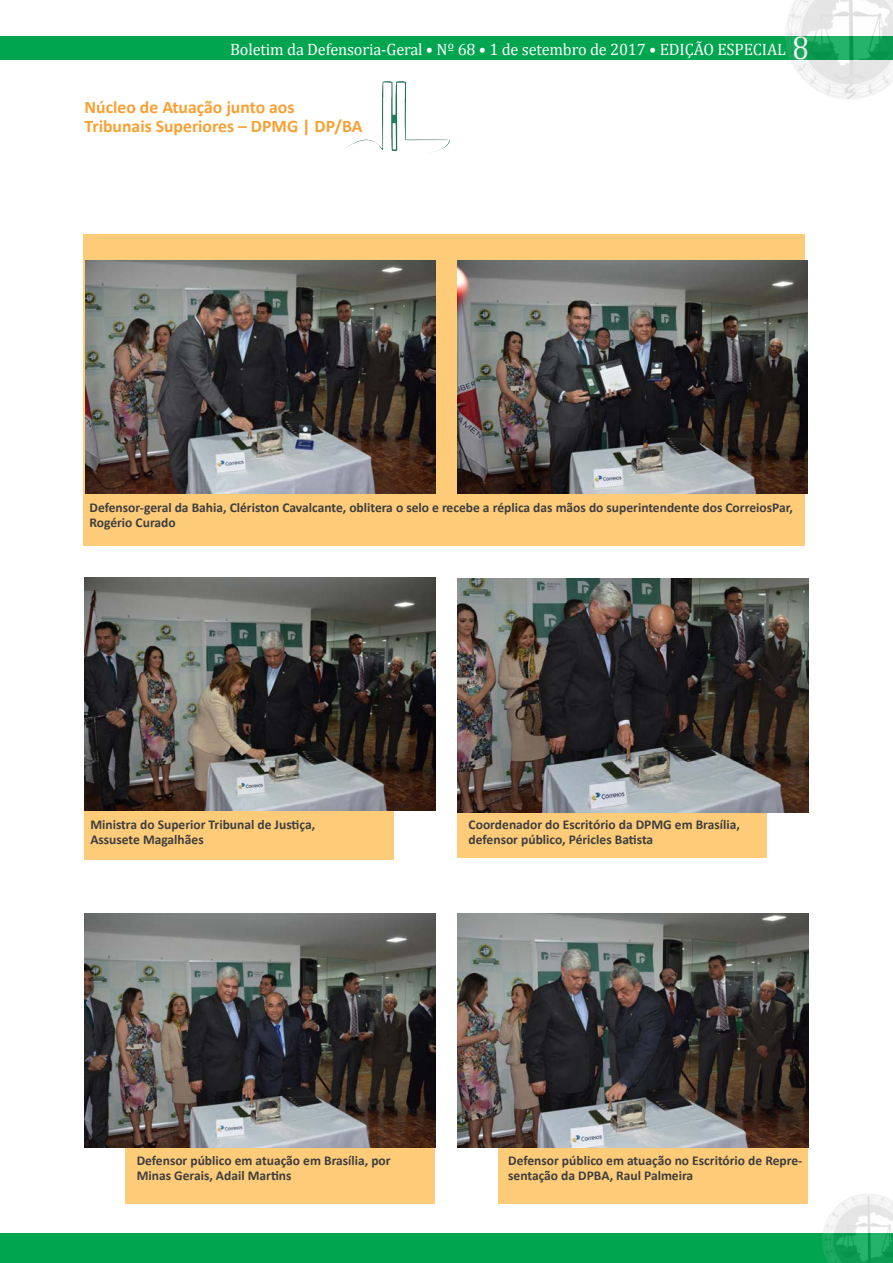
<style>
.page{position:relative;width:893px;height:1263px;background:#fff}
.page>*{position:absolute;margin:0;border:0;box-sizing:border-box;transform-origin:0 0}
.t1{font:700 17.7px/19px "Calibri";color:#f9a032}
.t2{font:16.5px "Cambria";letter-spacing:-.01em;color:#fff}
.Texto-legenda{font:700 13.5px/15px "Calibri";color:#3e3e3f}
.s1{font-size:33px}
</style>
<div class="page">
<div style="left:0;top:36px;width:893px;height:24px;background:#00a54f"></div>
<div style="left:0;top:1234px;width:893px;height:29px;background:#00a54f"></div>
<img style="left:823px;top:1194px;width:70px;height:69px">
<img style="left:786px;top:0;width:107px;height:99px">
<img style="left:344px;top:81px;width:106px;height:71px">
<div style="left:125px;top:975px;width:310px;height:228px;background:#fecc79"></div>
<div style="left:498px;top:975px;width:310px;height:228px;background:#fecc79"></div>
<div style="left:457px;top:629px;width:310px;height:229px;background:#fecc79"></div>
<div style="left:84px;top:631px;width:310px;height:229px;background:#fecc79"></div>
<div style="left:84px;top:234px;width:721px;height:312px;background:#fecc79"></div>
<img style="left:85px;top:260px;width:351px;height:234px">
<img style="left:84px;top:577px;width:351px;height:234px">
<img style="left:458px;top:579px;width:350px;height:233px">
<img style="left:85px;top:913px;width:351px;height:234px">
<img style="left:457px;top:913px;width:351px;height:234px">
<img style="left:457px;top:260px;width:351px;height:234px">
<p class="t2" style="left:230px;top:39px;width:580px">Boletim da Defensoria-Geral • Nº 68 • 1 de setembro de 2017 • EDIÇÃO ESPECIAL <span class="s1">8</span></p>
<h1 class="t1" style="left:85px;top:98px;width:279px">Núcleo de Atuação junto aos<br>Tribunais Superiores – DPMG | DP/BA</h1>
<p class="Texto-legenda" style="left:90px;top:500px;width:705px">Defensor-geral da Bahia, Clériston Cavalcante, oblitera o selo e recebe a réplica das mãos do superintendente dos CorreiosPar,<br>Rogério Curado</p>
<p class="Texto-legenda" style="left:90px;top:817px;width:226px">Ministra do Superior Tribunal de Justiça,<br>Assusete Magalhães</p>
<p class="Texto-legenda" style="left:469px;top:817px;width:273px">Coordenador do Escritório da DPMG em Brasília, defensor público, Péricles Batista</p>
<p class="Texto-legenda" style="left:137px;top:1153px;width:255px">Defensor público em atuação em Brasília, por<br>Minas Gerais, Adail Martins</p>
<p class="Texto-legenda" style="left:508px;top:1153px;width:296px">Defensor público em atuação no Escritório de Repre&shy;sentação da DPBA, Raul Palmeira</p>
</div>
